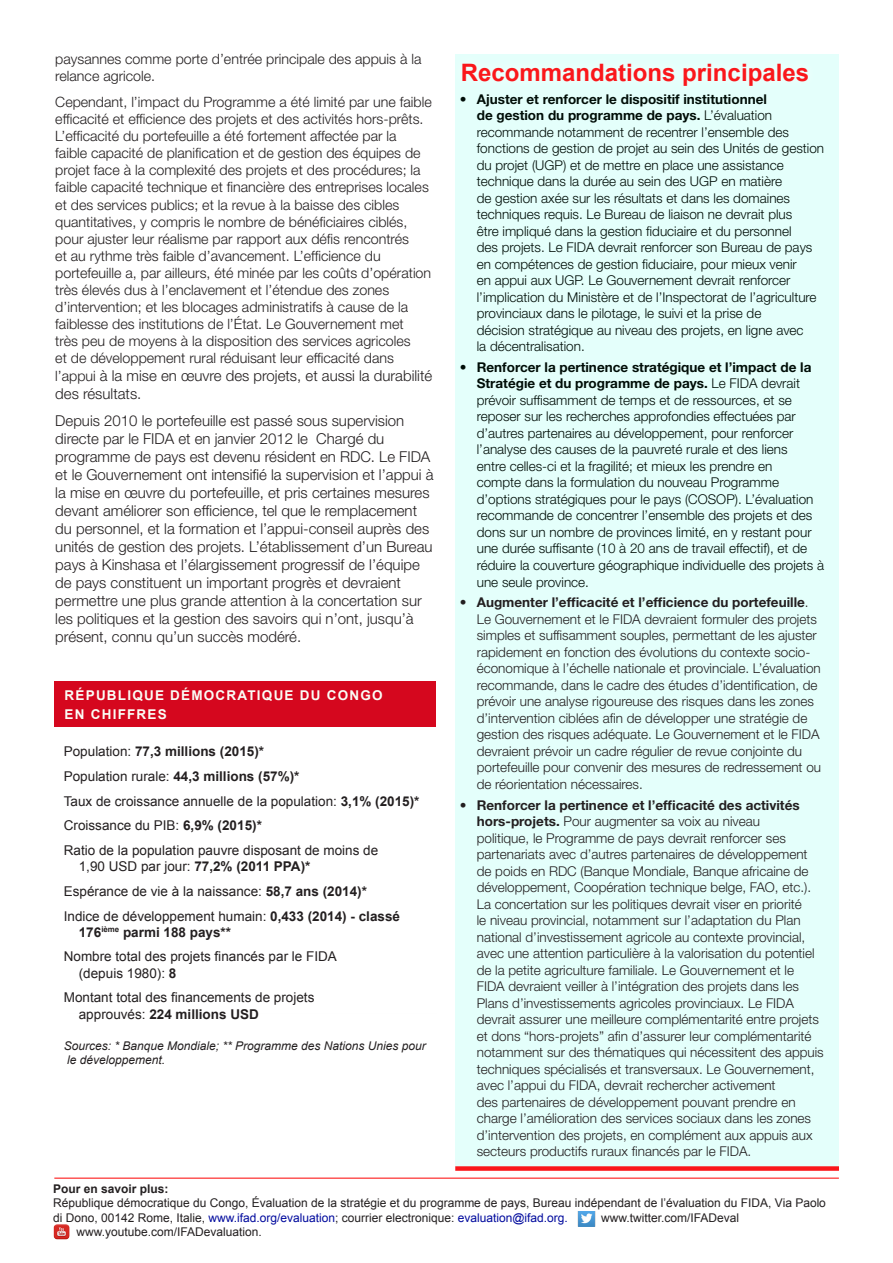
<style>
.page{position:relative;width:893px;height:1263px;background:#fff}
.page>*{position:absolute;margin:0;border:0;box-sizing:border-box;transform-origin:0 0}
.t1{font:700 24px "Arial";color:#fa171b}
.t2{font:300 15px/18px "Helvetica Neue LT Std";color:#231f20}
.t3{font:300 14.25px/17.1px "Helvetica Neue LT Std";color:#231f20}
.t4{font:300 13.5px/16.5px "Helvetica Neue LT Std";color:#231f20}
.t5{font:300 13.5px/16.5px "Helvetica Neue LT Std";color:#000d07}
.t6{font:13.5px "Arial";color:#231f20}
.t7{font:700 13.5px "Arial";color:#231f20}
.t8{font:700 13.5px "Arial";letter-spacing:.09em;color:#fbfdf6}
.t9{font:12px/14.4px "Arial";color:#231f20}
.t10{font:italic 12px "Arial";color:#231f20}
.t11{font:700 12px "Arial";color:#231f20}
.s1{font-size:14.25px}
.s2{font-weight:400}
.s3{font-weight:700}
.s4{color:#000a9d}
</style>
<div class="page">
<hr style="left:54px;top:1178px;width:785px;height:1px;background:#fd0000">
<div style="left:455px;top:54px;width:384px;height:1112px;background:#e4fffb"></div>
<div style="left:54px;top:681px;width:382px;height:46px;background:#d5071e"></div>
<div style="left:455px;top:1166px;width:384px;height:5px;background:#fa171b"></div>
<div style="left:453px;top:53px;width:364px;height:41px;background:#e6fffb"></div>
<img style="left:577px;top:1211px;width:18px;height:15px">
<img style="left:53px;top:1224px;width:17px;height:15px">
<p class="t3" style="left:55px;top:50px;width:368px">paysannes comme porte d’entrée principale des appuis à la relance agricole.</p>
<p class="t3" style="left:55px;top:93px;width:378px">Cependant, l’impact du Programme a été limité par une faible efficacité et efficience des projets et des activités hors-prêts.<br>L’efficacité du portefeuille a été fortement affectée par la faible capacité de planification et de gestion des équipes de projet face à la complexité des projets et des procédures; la faible capacité technique et financière des entreprises locales et des services publics; et la revue à la baisse des cibles quantitatives, y compris le nombre de bénéficiaires ciblés, pour ajuster leur réalisme par rapport aux défis rencontrés<br>et au rythme très faible d’avancement. L’efficience du portefeuille a, par ailleurs, été minée par les coûts d’opération très élevés dus à l’enclavement et l’étendue des zones d’intervention; et les blocages administratifs à cause de la faiblesse des institutions de l’État. Le Gouvernement met<br>très peu de moyens à la disposition des services agricoles<br>et de développement rural réduisant leur efficacité dans</p>
<p class="t2" style="left:55px;top:367px;width:378px"><span class="s1">l’appui</span> à la mise en œuvre des projets, et aussi la durabilité des résultats.</p>
<p class="t2" style="left:55px;top:411px;width:380px">Depuis 2010 le portefeuille est passé sous supervision directe par le FIDA et en janvier 2012 le Chargé du programme de pays est devenu résident en RDC. Le FIDA et le Gouvernement ont intensifié la supervision et l’appui à la mise en œuvre du portefeuille, et pris certaines mesures devant améliorer son efficience, tel que le remplacement du personnel, et la formation et l’appui-conseil auprès des unités de gestion des projets. L’établissement d’un Bureau pays à Kinshasa et l’élargissement progressif de l’équipe de pays constituent un important progrès et devraient permettre une plus grande attention à la concertation sur les politiques et la gestion des savoirs qui n’ont, jusqu’à présent, connu qu’un succès modéré.</p>
<p class="t8" style="left:65px;top:686px;width:319px">RÉPUBLIQUE DÉMOCRATIQUE DU CONGO</p>
<p class="t8" style="left:65px;top:705px;width:104px">EN CHIFFRES</p>
<p class="t7" style="left:64px;top:742px;width:202px"><span class="s2">Population:</span> 77,3 millions (2015)*</p>
<p class="t7" style="left:64px;top:767px;width:237px"><span class="s2">Population rurale:</span> 44,3 millions (57%)*</p>
<p class="t6" style="left:64px;top:792px;width:357px">Taux de croissance annuelle de la population: <span class="s3">3,1% (2015)*</span></p>
<p class="t6" style="left:64px;top:817px;width:200px">Croissance du PIB: <span class="s3">6,9% (2015)*</span></p>
<p class="t6" style="left:64px;top:841px;width:316px">Ratio de la population pauvre disposant de moins de</p>
<p class="t6" style="left:79px;top:857px;width:233px">1,90 USD par jour: <span class="s3">77,2% (2011 PPA)*</span></p>
<p class="t6" style="left:64px;top:882px;width:305px">Espérance de vie à la naissance: <span class="s3">58,7 ans (2014)*</span></p>
<p class="t6" style="left:64px;top:907px;width:338px">Indice de développement humain: <span class="s3">0,433 (2014) - classé</span></p>
<p class="t7" style="left:79px;top:923px;width:154px">176<sup>ième</sup> parmi 188 pays**</p>
<p class="t6" style="left:64px;top:948px;width:275px">Nombre total des projets financés par le FIDA</p>
<p class="t6" style="left:79px;top:964px;width:99px">(depuis 1980): <span class="s3">8</span></p>
<p class="t6" style="left:64px;top:989px;width:252px">Montant total des financements de projets</p>
<p class="t7" style="left:79px;top:1005px;width:182px"><span class="s2">approuvés:</span> 224 millions USD</p>
<p class="t10" style="left:64px;top:1038px;width:364px">Sources: * Banque Mondiale; ** Programme des Nations Unies pour</p>
<p class="t10" style="left:67px;top:1052px;width:100px">le développement.</p>
<p class="t1" style="left:461px;top:56px;width:350px">Recommandations principales</p>
<p class="t5" style="left:477px;top:90px;width:349px;text-indent:-17px"><span class="s3">• Ajuster et renforcer le dispositif institutionnel<br>de gestion du programme de pays.</span> L’évaluation recommande notamment de recentrer l’ensemble des fonctions de gestion de projet au sein des Unités de gestion du projet (UGP) et de mettre en place une assistance technique dans la durée au sein des UGP en matière<br>de gestion axée sur les résultats et dans les domaines techniques requis. Le Bureau de liaison ne devrait plus<br>être impliqué dans la gestion fiduciaire et du personnel<br>des projets. Le FIDA devrait renforcer son Bureau de pays en compétences de gestion fiduciaire, pour mieux venir<br>en appui aux UGP. Le Gouvernement devrait renforcer l’implication du Ministère et de l’Inspectorat de l’agriculture provinciaux dans le pilotage, le suivi et la prise de<br>décision stratégique au niveau des projets, en ligne avec<br>la décentralisation.</p>
<p class="t5" style="left:477px;top:359px;width:349px;text-indent:-17px"><span class="s3">• Renforcer la pertinence stratégique et l’impact de la Stratégie et du programme de pays.</span> Le FIDA devrait prévoir suffisamment de temps et de ressources, et se reposer sur les recherches approfondies effectuées par d’autres partenaires au développement, pour renforcer l’analyse des causes de la pauvreté rurale et des liens<br>entre celles-ci et la fragilité; et mieux les prendre en<br>compte dans la formulation du nouveau Programme d’options stratégiques pour le pays (COSOP). L’évaluation recommande de concentrer l’ensemble des projets et des dons sur un nombre de provinces limité, en y restant pour une durée suffisante (10 à 20 ans de travail effectif), et de réduire la couverture géographique individuelle des projets à une seule province.</p>
<p class="t4" style="left:477px;top:594px;width:346px;text-indent:-17px"><span class="s3">• Augmenter l’efficacité et l’efficience du portefeuille</span>.<br>Le Gouvernement et le FIDA devraient formuler des projets simples et suffisamment souples, permettant de les ajuster rapidement en fonction des évolutions du contexte socio&shy;économique à l’échelle nationale et provinciale. L’évaluation recommande, dans le cadre des études d’identification, de prévoir une analyse rigoureuse des risques dans les zones d’intervention ciblées afin de développer une stratégie de gestion des risques adéquate. Le Gouvernement et le FIDA devraient prévoir un cadre régulier de revue conjointe du portefeuille pour convenir des mesures de redressement ou de réorientation nécessaires.</p>
<p class="t4" style="left:477px;top:796px;width:349px;text-indent:-17px"><span class="s3">• Renforcer la pertinence et l’efficacité des activités hors-projets.</span> Pour augmenter sa voix au niveau<br>politique, le Programme de pays devrait renforcer ses partenariats avec d’autres partenaires de développement de poids en RDC (Banque Mondiale, Banque africaine de développement, Coopération technique belge, FAO, etc.).<br>La concertation sur les politiques devrait viser en priorité<br>le niveau provincial, notamment sur l’adaptation du Plan national d’investissement agricole au contexte provincial, avec une attention particulière à la valorisation du potentiel de la petite agriculture familiale. Le Gouvernement et le FIDA devraient veiller à l’intégration des projets dans les Plans d’investissements agricoles provinciaux. Le FIDA devrait assurer une meilleure complémentarité entre projets et dons “hors-projets” afin d’assurer leur complémentarité notamment sur des thématiques qui nécessitent des appuis techniques spécialisés et transversaux. Le Gouvernement, avec l’appui du FIDA, devrait rechercher activement<br>des partenaires de développement pouvant prendre en charge l’amélioration des services sociaux dans les zones d’intervention des projets, en complément aux appuis aux secteurs productifs ruraux financés par le FIDA.</p>
<p class="t11" style="left:53px;top:1180px;width:117px">Pour en savoir plus:</p>
<p class="t9" style="left:53px;top:1196px;width:774px">République démocratique du Congo, Évaluation de la stratégie et du programme de pays, Bureau indépendant de l’évaluation du FIDA, Via Paolo di Dono, 00142 Rome, Italie, <span class="s4">www.ifad.org/evaluation</span>; courrier electronique: <span class="s4">evaluation@ifad.org.</span></p>
<p class="t9" style="left:601px;top:1210px;width:139px">www.twitter.com/IFADeval</p>
<p class="t9" style="left:77px;top:1225px;width:187px">www.youtube.com/IFADevaluation.</p>
</div>
